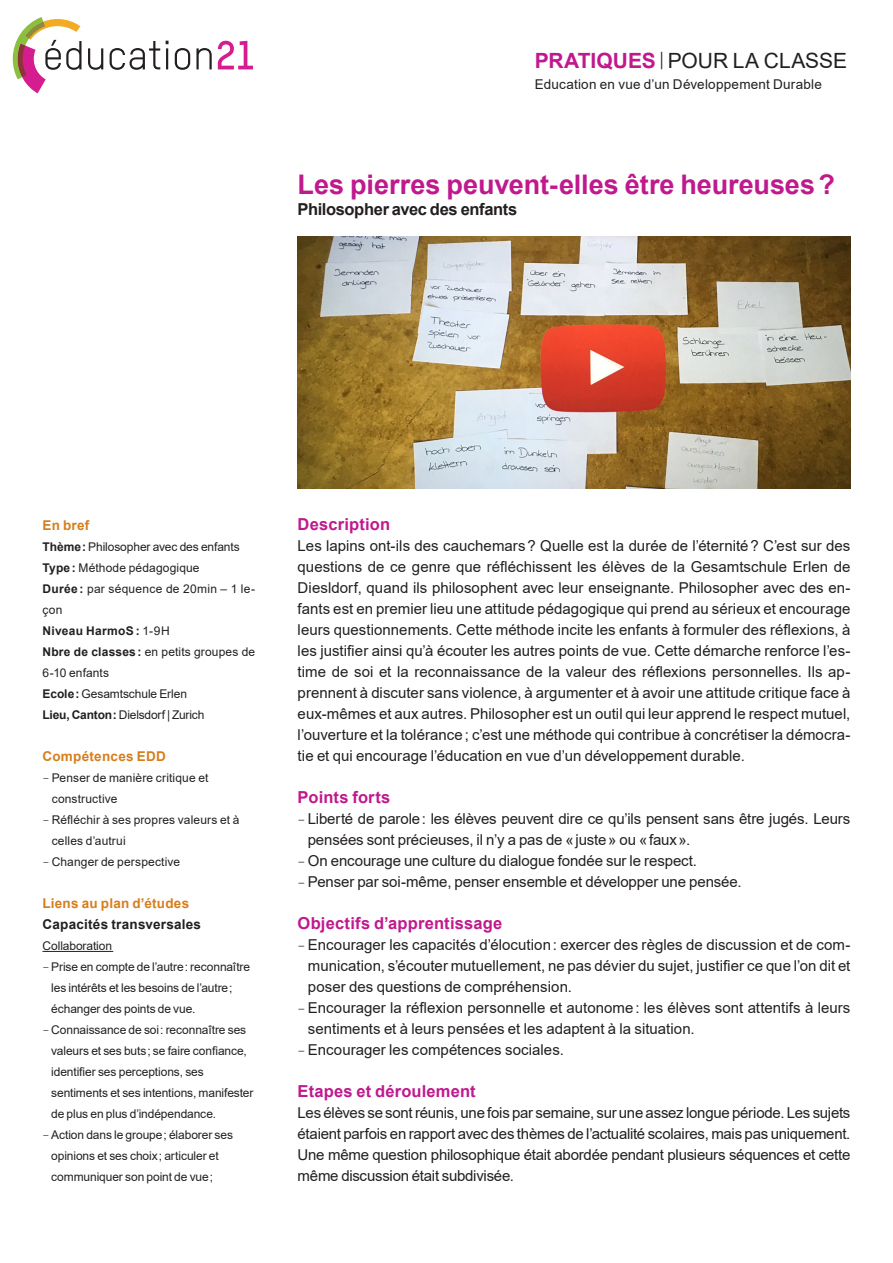
<style>
.page{position:relative;width:893px;height:1263px;background:#fff}
.page>*{position:absolute;margin:0;border:0;box-sizing:border-box;transform-origin:0 0}
._1_Titel_18_pt{font:700 27px "Arial";color:#c0198d}
._2_Grundschrift_9_pt{font:21px "Arial";color:#231f20}
._1_Untertitel_11_pt{font:700 16.5px "Arial";letter-spacing:.01em;color:#c0198d}
._1_Untertitel_11_pt-2{font:700 16.5px "Arial";letter-spacing:-.02em;color:#231f20}
._2_Grundschrift_9_pt-2{font:15px/21px "Arial";letter-spacing:-.005em;color:#231f20;text-align:justify}
._1_Untertitel_11_pt-3{font:700 13.5px "Arial";letter-spacing:.02em;color:#d77e1c}
._2_Grundschrift_9_pt-3{font:13.5px "Arial";letter-spacing:.02em;color:#231f20}
._1_Untertitel_11_pt-4{font:700 13.5px "Arial";letter-spacing:.02em;color:#231f20}
._2_Grundschrift_9_pt-4{font:12px/21px "Arial";letter-spacing:-.005em;color:#231f20}
._2_Grundschrift_9_pt-5{font:12px/21px "Arial";letter-spacing:.02em;color:#231f20}
._2_Grundschrift_9_pt-6{font:12px "Arial";letter-spacing:.015em;color:#231f20}
._2_Grundschrift_9_pt-7{font:700 12px "Arial";letter-spacing:.025em;color:#231f20}
.s1{font-weight:700;color:#c0198d}
.s2{font-family:"TSTARPRO"}
.s3{font-weight:700}
.s4{font-weight:400}
.s5{font-family:"TSTARPRO";font-size:13.5px}
</style>
<div class="page">
<svg style="left:88px;top:48px;width:15px;height:22px"></svg>
<svg style="left:110px;top:41px;width:50px;height:29px"></svg>
<hr style="left:166px;top:48px;width:2px;height:21px;background:#231f20">
<svg style="left:175px;top:48px;width:15px;height:22px"></svg>
<svg style="left:196px;top:48px;width:16px;height:21px"></svg>
<svg style="left:218px;top:41px;width:35px;height:28px"></svg>
<svg style="left:13px;top:17px;width:69px;height:76px"></svg>
<hr style="left:43px;top:951px;width:70px;height:1px;background:#231f20">
<img style="left:298px;top:236px;width:552px;height:252px">
<p class="_2_Grundschrift_9_pt" style="left:535px;top:46px;width:314px"><span class="s1">PRATIQUES</span> <span class="s2">|</span> POUR LA CLASSE</p>
<p class="_2_Grundschrift_9_pt-3" style="left:535px;top:75px;width:289px">Education en vue d’un Développement Durable</p>
<p class="_1_Titel_18_pt" style="left:298px;top:166px;width:539px">Les pierres peuvent-elles être heureuses?</p>
<p class="_1_Untertitel_11_pt-2" style="left:298px;top:198px;width:221px">Philosopher avec des enfants</p>
<p class="_1_Untertitel_11_pt-3" style="left:43px;top:516px;width:48px">En bref</p>
<p class="_2_Grundschrift_9_pt-4" style="left:43px;top:536px;width:199px"><span class="s3">Thème:</span> Philosopher avec des enfants</p>
<p class="_2_Grundschrift_9_pt-6" style="left:43px;top:560px;width:159px"><span class="s3">Type:</span> Méthode pédagogique</p>
<p class="_2_Grundschrift_9_pt-5" style="left:43px;top:578px;width:214px"><span class="s3">Durée :</span> par séquence de 20min – 1 le&shy;çon</p>
<p class="_2_Grundschrift_9_pt-7" style="left:43px;top:622px;width:129px">Niveau HarmoS: <span class="s4">1-9H</span></p>
<p class="_2_Grundschrift_9_pt-4" style="left:43px;top:641px;width:214px"><span class="s3">Nbre de classes:</span> en petits groupes de<br>6-10 enfants</p>
<p class="_2_Grundschrift_9_pt-4" style="left:43px;top:683px;width:146px"><span class="s3">Ecole:</span> Gesamtschule Erlen</p>
<p class="_2_Grundschrift_9_pt-4" style="left:43px;top:704px;width:164px"><span class="s3">Lieu, Canton:</span> Dielsdorf | Zurich</p>
<p class="_1_Untertitel_11_pt-3" style="left:43px;top:747px;width:125px">Compétences EDD</p>
<p class="_2_Grundschrift_9_pt-4" style="left:52px;top:767px;width:158px;text-indent:-9px"><span class="s2">–</span> Penser de manière critique et constructive</p>
<p class="_2_Grundschrift_9_pt-4" style="left:52px;top:809px;width:189px;text-indent:-9px"><span class="s2">–</span> Réfléchir à ses propres valeurs et à celles d’autrui</p>
<p class="_2_Grundschrift_9_pt-4" style="left:43px;top:851px;width:139px"><span class="s2">–</span> Changer de perspective</p>
<p class="_1_Untertitel_11_pt-3" style="left:43px;top:894px;width:148px">Liens au plan d’études</p>
<p class="_1_Untertitel_11_pt-4" style="left:43px;top:915px;width:160px">Capacités transversales</p>
<p class="_2_Grundschrift_9_pt-4" style="left:43px;top:935px;width:71px">Collaboration</p>
<p class="_2_Grundschrift_9_pt-4" style="left:51px;top:956px;width:200px;text-indent:-9px"><span class="s2">–</span> Prise en compte de l’autre: reconnaître les intérêts et les besoins de l’autre; échanger des points de vue.</p>
<p class="_2_Grundschrift_9_pt-4" style="left:51px;top:1019px;width:204px;text-indent:-9px"><span class="s2">–</span> Connaissance de soi: reconnaître ses valeurs et ses buts; se faire confiance, identifier ses perceptions, ses sentiments et ses intentions, manifester de plus en plus d’indépendance.</p>
<p class="_2_Grundschrift_9_pt-4" style="left:51px;top:1124px;width:183px;text-indent:-9px"><span class="s2">–</span> Action dans le groupe; élaborer ses opinions et ses choix; articuler et communiquer son point de vue;</p>
<p class="_1_Untertitel_11_pt" style="left:298px;top:513px;width:94px">Description</p>
<p class="_2_Grundschrift_9_pt-2" style="left:298px;top:535px;width:554px">Les lapins ont-ils des cauchemars? Quelle est la durée de l’éternité? C’est sur des questions de ce genre que réfléchissent les élèves de la Gesamtschule Erlen de Diesldorf, quand ils philosophent avec leur enseignante. Philosopher avec des en&shy;fants est en premier lieu une attitude pédagogique qui prend au sérieux et encourage leurs questionnements. Cette méthode incite les enfants à formuler des réflexions, à les justifier ainsi qu’à écouter les autres points de vue. Cette démarche renforce l’es&shy;time de soi et la reconnaissance de la valeur des réflexions personnelles. Ils ap&shy;prennent à discuter sans violence, à argumenter et à avoir une attitude critique face à eux-mêmes et aux autres. Philosopher est un outil qui leur apprend le respect mutuel, l’ouverture et la tolérance; c’est une méthode qui contribue à concrétiser la démocra&shy;tie et qui encourage l’éducation en vue d’un développement durable.</p>
<p class="_1_Untertitel_11_pt" style="left:298px;top:786px;width:94px">Points forts</p>
<p class="_2_Grundschrift_9_pt-2" style="left:308px;top:808px;width:544px;text-indent:-10px"><span class="s5">–</span> Liberté de parole: les élèves peuvent dire ce qu’ils pensent sans être jugés. Leurs pensées sont précieuses, il n’y a pas de «juste» ou «faux».</p>
<p class="_2_Grundschrift_9_pt-2" style="left:298px;top:850px;width:401px"><span class="s5">–</span> On encourage une culture du dialogue fondée sur le respect.</p>
<p class="_2_Grundschrift_9_pt-2" style="left:298px;top:871px;width:446px"><span class="s5">–</span> Penser par soi-même, penser ensemble et développer une pensée.</p>
<p class="_1_Untertitel_11_pt" style="left:298px;top:912px;width:206px">Objectifs d’apprentissage</p>
<p class="_2_Grundschrift_9_pt-2" style="left:308px;top:934px;width:544px;text-indent:-10px"><span class="s5">–</span> Encourager les capacités d’élocution: exercer des règles de discussion et de com&shy;munication, s’écouter mutuellement, ne pas dévier du sujet, justifier ce que l’on dit et poser des questions de compréhension.</p>
<p class="_2_Grundschrift_9_pt-2" style="left:308px;top:997px;width:544px;text-indent:-10px"><span class="s5">–</span> Encourager la réflexion personnelle et autonome: les élèves sont attentifs à leurs sentiments et à leurs pensées et les adaptent à la situation.</p>
<p class="_2_Grundschrift_9_pt-2" style="left:298px;top:1039px;width:268px"><span class="s5">–</span> Encourager les compétences sociales.</p>
<p class="_1_Untertitel_11_pt" style="left:298px;top:1080px;width:180px">Etapes et déroulement</p>
<p class="_2_Grundschrift_9_pt-2" style="left:298px;top:1102px;width:554px">Les élèves se sont réunis, une fois par semaine, sur une assez longue période. Les sujets étaient parfois en rapport avec des thèmes de l’actualité scolaires, mais pas uniquement.<br>Une même question philosophique était abordée pendant plusieurs séquences et cette même discussion était subdivisée.</p>
</div>
